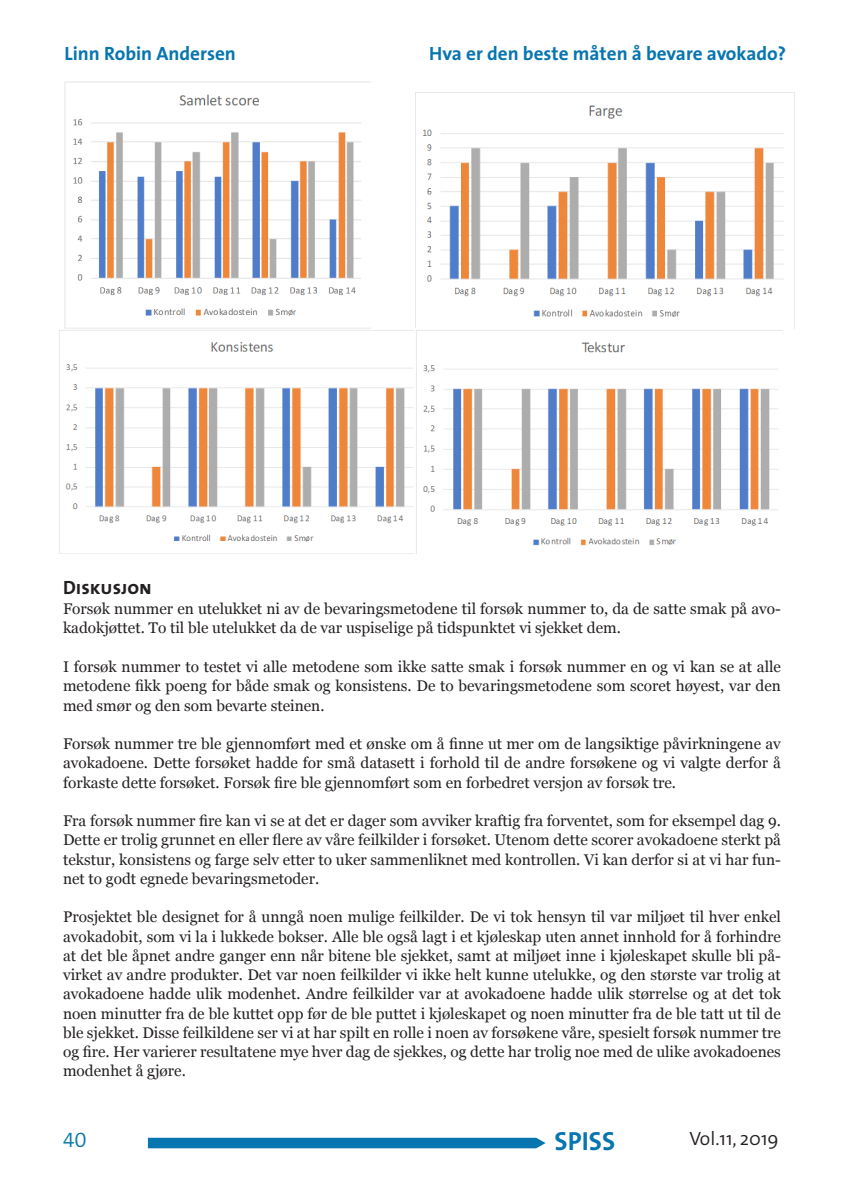
<style>
.page{position:relative;width:844px;height:1191px;background:#fff}
.page>*{position:absolute;margin:0;border:0;box-sizing:border-box;transform-origin:0 0}
.t1{font:26.25px "The Sans Bold Caps";color:#0775af}
.t2{font:21px "The Sans Semi Light Caps";color:#0775af}
.t3{font:700 19.25px "The Sans";color:#0775af}
.t4{font:300 19.25px "The Sans";color:#231f20}
.Mellomtittel_1{font:19.25px "The Sans Bold Caps";color:#231f20}
.Brødtekst_1{font:15.4px/19.2px "Georgia";color:#231f20;text-align:justify}
</style>
<div class="page">
<svg style="left:148px;top:1137px;width:397px;height:11px;background:#1a7fb5"></svg>
<img style="left:59px;top:328px;width:358px;height:226px">
<img style="left:64px;top:81px;width:306px;height:247px">
<img style="left:415px;top:92px;width:380px;height:236px">
<img style="left:414px;top:328px;width:368px;height:225px">
<p class="t3" style="left:65px;top:37px;width:173px">Linn Robin Andersen</p>
<p class="t3" style="left:429px;top:38px;width:358px">Hva er den beste måten å bevare avokado?</p>
<p class="Mellomtittel_1" style="left:63px;top:571px;width:90px">Diskusjon</p>
<p class="Brødtekst_1" style="left:63px;top:599px;width:719px">Forsøk nummer en utelukket ni av de bevaringsmetodene til forsøk nummer to, da de satte smak på avo&shy;kadokjøttet. To til ble utelukket da de var uspiselige på tidspunktet vi sjekket dem.</p>
<p class="Brødtekst_1" style="left:63px;top:657px;width:719px">I forsøk nummer to testet vi alle metodene som ikke satte smak i forsøk nummer en og vi kan se at alle metodene fikk poeng for både smak og konsistens. De to bevaringsmetodene som scoret høyest, var den med smør og den som bevarte steinen.</p>
<p class="Brødtekst_1" style="left:63px;top:734px;width:719px">Forsøk nummer tre ble gjennomført med et ønske om å finne ut mer om de langsiktige påvirkningene av avokadoene. Dette forsøket hadde for små datasett i forhold til de andre forsøkene og vi valgte derfor å forkaste dette forsøket. Forsøk fire ble gjennomført som en forbedret versjon av forsøk tre.</p>
<p class="Brødtekst_1" style="left:63px;top:811px;width:719px">Fra forsøk nummer fire kan vi se at det er dager som avviker kraftig fra forventet, som for eksempel dag 9.<br>Dette er trolig grunnet en eller flere av våre feilkilder i forsøket. Utenom dette scorer avokadoene sterkt på tekstur, konsistens og farge selv etter to uker sammenliknet med kontrollen. Vi kan derfor si at vi har fun&shy;net to godt egnede bevaringsmetoder.</p>
<p class="Brødtekst_1" style="left:63px;top:907px;width:719px">Prosjektet ble designet for å unngå noen mulige feilkilder. De vi tok hensyn til var miljøet til hver enkel avokadobit, som vi la i lukkede bokser. Alle ble også lagt i et kjøleskap uten annet innhold for å forhindre at det ble åpnet andre ganger enn når bitene ble sjekket, samt at miljøet inne i kjøleskapet skulle bli på&shy;virket av andre produkter. Det var noen feilkilder vi ikke helt kunne utelukke, og den største var trolig at avokadoene hadde ulik modenhet. Andre feilkilder var at avokadoene hadde ulik størrelse og at det tok noen minutter fra de ble kuttet opp før de ble puttet i kjøleskapet og noen minutter fra de ble tatt ut til de ble sjekket. Disse feilkildene ser vi at har spilt en rolle i noen av forsøkene våre, spesielt forsøk nummer tre og fire. Her varierer resultatene mye hver dag de sjekkes, og dette har trolig noe med de ulike avokadoenes modenhet å gjøre.</p>
<h2 class="t2" style="left:63px;top:1122px;width:25px">40</h2>
<h1 class="t1" style="left:554px;top:1119px;width:62px">SPISS</h1>
<p class="t4" style="left:689px;top:1122px;width:91px">Vol.11, 2019</p>
</div>
